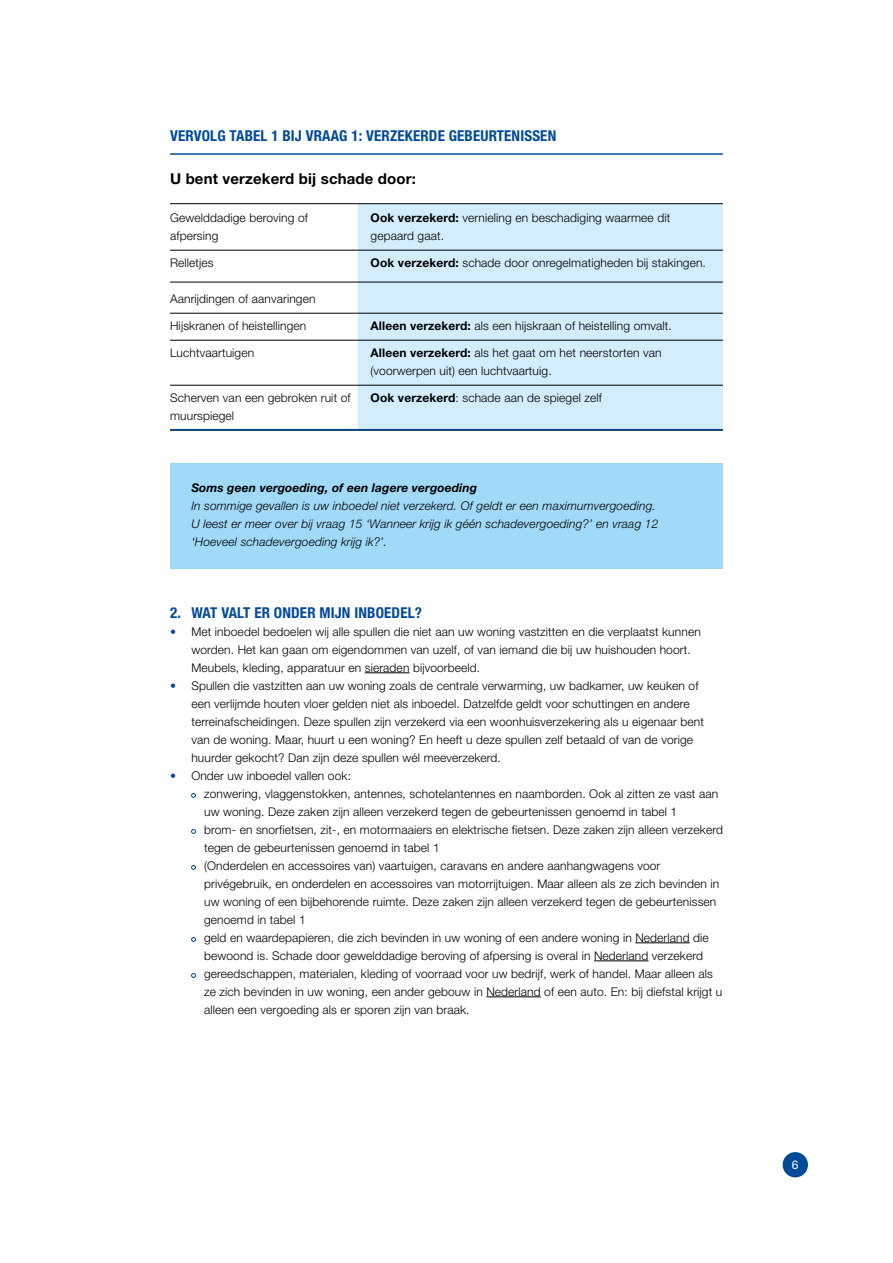
<style>
.page{position:relative;width:893px;height:1263px;background:#fff}
.page>*{position:absolute;margin:0;border:0;box-sizing:border-box;transform-origin:0 0}
.t1{font:700 condensed 15px "Helvetica Neue LT Std";letter-spacing:.01em;color:#004a9a}
.t2{font:700 15px "Helvetica Neue LT Std";letter-spacing:.01em;color:#000}
.t3{font:300 12px/18px "Helvetica Neue LT Std";letter-spacing:.01em;color:#000}
.t4{font:italic 300 12px/18px "Helvetica Neue LT Std";letter-spacing:.01em;color:#000}
.t5{font:italic 700 12px "Helvetica Neue LT Std";letter-spacing:.01em;color:#000}
.t6{font:12px "Helvetica Neue LT Std";color:#fff}
.s1{font-weight:700}
.s2{color:#004a9a}
</style>
<div class="page">
<div style="left:783px;top:1152px;width:25px;height:25px;background:#004a9a;border-radius:50%"></div>
<div style="left:170px;top:463px;width:553px;height:105px;background:#a1daf8"></div>
<hr style="left:365px;top:672px;width:45px;height:1px;background:#000">
<hr style="left:635px;top:942px;width:55px;height:1px;background:#000">
<hr style="left:594px;top:960px;width:54px;height:1px;background:#000">
<hr style="left:486px;top:996px;width:55px;height:1px;background:#000">
<svg style="left:191px;top:793px;width:5px;height:5px"></svg>
<svg style="left:191px;top:829px;width:5px;height:5px"></svg>
<svg style="left:191px;top:865px;width:5px;height:5px"></svg>
<svg style="left:191px;top:937px;width:5px;height:5px"></svg>
<svg style="left:191px;top:973px;width:5px;height:5px"></svg>
<div style="left:358px;top:204px;width:365px;height:225px;background:#d4edfc"></div>
<hr style="left:170px;top:203px;width:188px;height:1px;background:#000">
<hr style="left:358px;top:203px;width:365px;height:1px;background:#000">
<hr style="left:170px;top:250px;width:188px;height:1px;background:#000">
<hr style="left:358px;top:250px;width:365px;height:1px;background:#000">
<hr style="left:170px;top:282px;width:188px;height:1px;background:#000">
<hr style="left:358px;top:282px;width:365px;height:1px;background:#000">
<hr style="left:170px;top:313px;width:188px;height:1px;background:#000">
<hr style="left:358px;top:313px;width:365px;height:1px;background:#000">
<hr style="left:170px;top:340px;width:188px;height:1px;background:#000">
<hr style="left:358px;top:340px;width:365px;height:1px;background:#000">
<hr style="left:170px;top:385px;width:188px;height:1px;background:#000">
<hr style="left:358px;top:385px;width:365px;height:1px;background:#000">
<hr style="left:170px;top:430px;width:188px;height:1px;background:#000">
<hr style="left:358px;top:430px;width:365px;height:1px;background:#000">
<hr style="left:170px;top:153px;width:553px;height:2px;background:#004a9a">
<hr style="left:170px;top:429px;width:553px;height:1px;background:#004a9a">
<p class="t1" style="left:170px;top:126px;width:388px">VERVOLG TABEL 1 BIJ VRAAG 1: VERZEKERDE GEBEURTENISSEN</p>
<p class="t2" style="left:170px;top:169px;width:247px">U bent verzekerd bij schade door:</p>
<p class="t3" style="left:170px;top:208px;width:139px">Gewelddadige beroving of afpersing</p>
<p class="t3" style="left:371px;top:208px;width:301px"><span class="s1">Ook verzekerd:</span> vernieling en beschadiging waarmee dit gepaard gaat.</p>
<p class="t3" style="left:170px;top:253px;width:45px">Relletjes</p>
<p class="t3" style="left:371px;top:253px;width:337px"><span class="s1">Ook verzekerd:</span> schade door onregelmatigheden bij stakingen.</p>
<p class="t3" style="left:170px;top:289px;width:147px">Aanrijdingen of aanvaringen</p>
<p class="t3" style="left:170px;top:316px;width:138px">Hijskranen of heistellingen</p>
<p class="t3" style="left:371px;top:316px;width:303px"><span class="s1">Alleen verzekerd:</span> als een hijskraan of heistelling omvalt.</p>
<p class="t3" style="left:170px;top:343px;width:86px">Luchtvaartuigen</p>
<p class="t3" style="left:371px;top:343px;width:292px"><span class="s1">Alleen verzekerd:</span> als het gaat om het neerstorten van (voorwerpen uit) een luchtvaartuig.</p>
<p class="t3" style="left:170px;top:388px;width:182px">Scherven van een gebroken ruit of muurspiegel</p>
<p class="t3" style="left:371px;top:388px;width:233px"><span class="s1">Ook verzekerd</span>: schade aan de spiegel zelf</p>
<p class="t5" style="left:191px;top:480px;width:287px">Soms geen vergoeding, of een lagere vergoeding</p>
<p class="t4" style="left:191px;top:496px;width:468px">In sommige gevallen is uw inboedel niet verzekerd. Of geldt er een maximumvergoeding.<br>U leest er meer over bij vraag 15 ‘Wanneer krijg ik géén schadevergoeding?’ en vraag 12 ‘Hoeveel schadevergoeding krijg ik?’.</p>
<p class="t1" style="left:170px;top:603px;width:253px">2. WAT VALT ER ONDER MIJN INBOEDEL?</p>
<p class="t3" style="left:191px;top:622px;width:511px;text-indent:-21px"><span class="s2">•</span> Met inboedel bedoelen wij alle spullen die niet aan uw woning vastzitten en die verplaatst kunnen worden. Het kan gaan om eigendommen van uzelf, of van iemand die bij uw huishouden hoort.<br>Meubels, kleding, apparatuur en sieraden bijvoorbeeld.</p>
<p class="t3" style="left:191px;top:676px;width:514px;text-indent:-21px"><span class="s2">•</span> Spullen die vastzitten aan uw woning zoals de centrale verwarming, uw badkamer, uw keuken of een verlijmde houten vloer gelden niet als inboedel. Datzelfde geldt voor schuttingen en andere terreinafscheidingen. Deze spullen zijn verzekerd via een woonhuisverzekering als u eigenaar bent van de woning. Maar, huurt u een woning? En heeft u deze spullen zelf betaald of van de vorige huurder gekocht? Dan zijn deze spullen wél meeverzekerd.</p>
<p class="t3" style="left:204px;top:766px;width:520px;text-indent:-34px"><span class="s2">•</span> Onder uw inboedel vallen ook:<br>zonwering, vlaggenstokken, antennes, schotelantennes en naamborden. Ook al zitten ze vast aan uw woning. Deze zaken zijn alleen verzekerd tegen de gebeurtenissen genoemd in tabel 1<br>brom- en snorfietsen, zit-, en motormaaiers en elektrische fietsen. Deze zaken zijn alleen verzekerd tegen de gebeurtenissen genoemd in tabel 1<br>(Onderdelen en accessoires van) vaartuigen, caravans en andere aanhangwagens voor privégebruik, en onderdelen en accessoires van motorrijtuigen. Maar alleen als ze zich bevinden in uw woning of een bijbehorende ruimte. Deze zaken zijn alleen verzekerd tegen de gebeurtenissen genoemd in tabel 1<br>geld en waardepapieren, die zich bevinden in uw woning of een andere woning in Nederland die bewoond is. Schade door gewelddadige beroving of afpersing is overal in Nederland verzekerd gereedschappen, materialen, kleding of voorraad voor uw bedrijf, werk of handel. Maar alleen als ze zich bevinden in uw woning, een ander gebouw in Nederland of een auto. En: bij diefstal krijgt u alleen een vergoeding als er sporen zijn van braak.</p>
<p class="t6" style="left:792px;top:1157px;width:8px">6</p>
</div>
